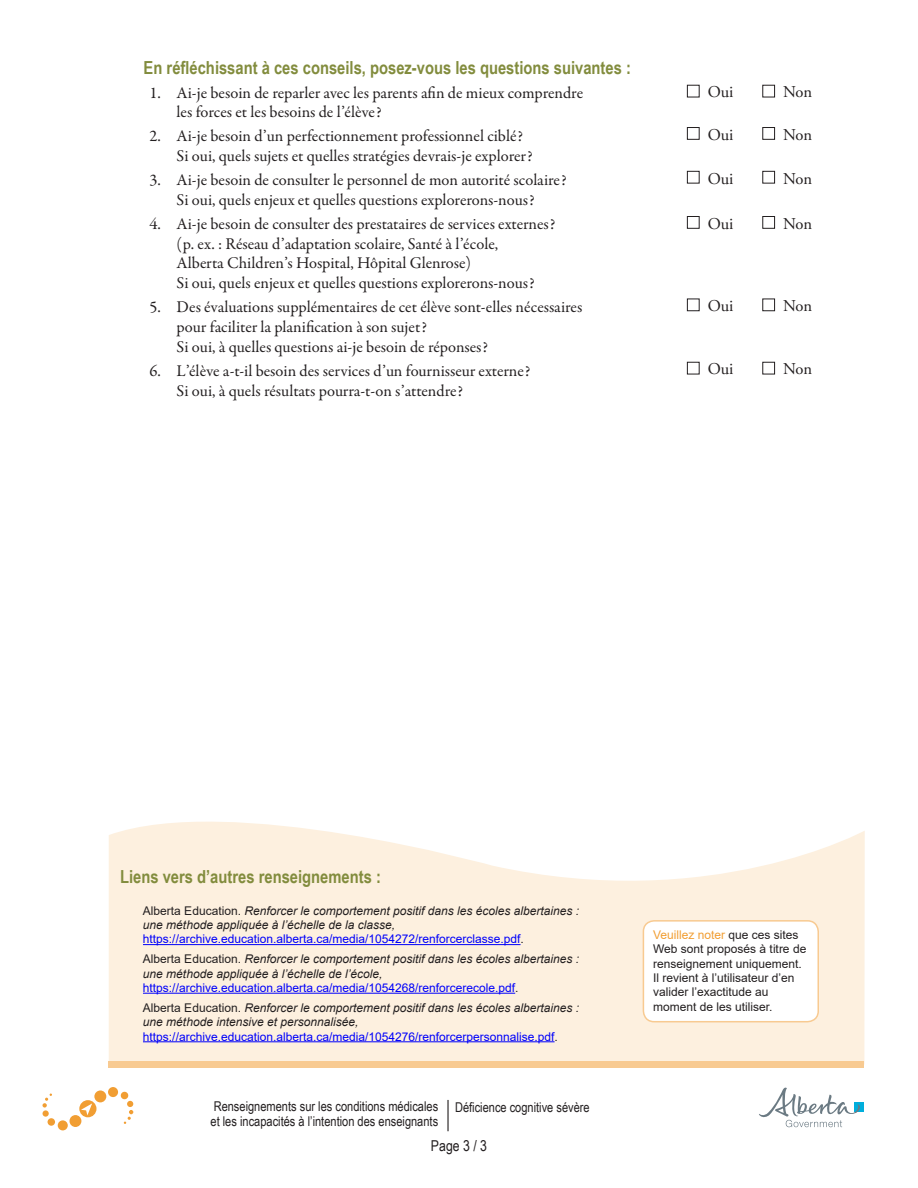
<style>
.page{position:relative;width:918px;height:1188px;background:#fff}
.page>*{position:absolute;margin:0;border:0;box-sizing:border-box;transform-origin:0 0}
.TitreVertPetit{font:700 18px "Arial Narrow";color:#828c3d}
.t1{font:16.5px/19.8px "Garamond Premr Pro";color:#231f20}
.t2{font:16.5px "Adobe Garamond Pro";letter-spacing:-.005em;color:#231f20}
.t3{font:15px "Arial Narrow";color:#231f20}
.t4{font:13.5px/15px "Arial Narrow";color:#231f20}
.List_Paragraph{font:italic 12px/14.4px "Arial";color:#231f20}
.t5{font:12px/14.4px "Arial";color:#231f20}
.s1{font-style:normal}
.s2{font-style:normal;color:#0000fa}
.s3{color:#f19e33}
</style>
<div class="page">
<div style="left:854px;top:1103px;width:10px;height:9px;background:#00aedc"></div>
<svg style="left:759px;top:1088px;width:101px;height:39px"></svg>
<svg style="left:109px;top:821px;width:756px;height:243px;background:#fcf1e3"></svg>
<hr style="left:143px;top:944px;width:378px;height:1px;background:#0000fa">
<hr style="left:143px;top:993px;width:372px;height:1px;background:#0000fa">
<hr style="left:143px;top:1041px;width:412px;height:1px;background:#0000fa">
<div style="left:108px;top:1061px;width:756px;height:7px;background:#f8ca91"></div>
<div style="left:79px;top:1100px;width:17px;height:17px;background:#f19e33;border-radius:50%"></div>
<div style="left:70px;top:1115px;width:11px;height:12px;background:#f19e33;border-radius:50%"></div>
<div style="left:58px;top:1120px;width:10px;height:10px;background:#f19e33;border-radius:50%"></div>
<div style="left:48px;top:1118px;width:7px;height:8px;background:#f19e33;border-radius:50%"></div>
<div style="left:43px;top:1110px;width:6px;height:7px;background:#f19e33;border-radius:50%"></div>
<svg style="left:42px;top:1094px;width:10px;height:14px"></svg>
<div style="left:94px;top:1090px;width:12px;height:12px;background:#f19e33;border-radius:50%"></div>
<div style="left:108px;top:1087px;width:10px;height:10px;background:#f19e33;border-radius:50%"></div>
<div style="left:121px;top:1092px;width:7px;height:7px;background:#f19e33;border-radius:50%"></div>
<svg style="left:124px;top:1101px;width:9px;height:23px"></svg>
<svg style="left:81px;top:1103px;width:11px;height:12px"></svg>
<hr style="left:447px;top:1100px;width:2px;height:31px;background:#231f20">
<div style="left:643px;top:921px;width:175px;height:101px;background:#fff;border-radius:11px"></div>
<div style="left:643px;top:920px;width:176px;height:102px;border:2px solid #f8ca91;border-radius:11px"></div>
<div style="left:687px;top:85px;width:13px;height:12px;border:1px solid #231f20"></div>
<div style="left:762px;top:85px;width:13px;height:12px;border:1px solid #231f20"></div>
<div style="left:687px;top:127px;width:13px;height:13px;border:1px solid #231f20"></div>
<div style="left:762px;top:127px;width:13px;height:13px;border:1px solid #231f20"></div>
<div style="left:687px;top:171px;width:13px;height:13px;border:1px solid #231f20"></div>
<div style="left:762px;top:171px;width:13px;height:13px;border:1px solid #231f20"></div>
<div style="left:687px;top:216px;width:13px;height:13px;border:1px solid #231f20"></div>
<div style="left:762px;top:216px;width:13px;height:13px;border:1px solid #231f20"></div>
<div style="left:687px;top:299px;width:13px;height:12px;border:1px solid #231f20"></div>
<div style="left:762px;top:299px;width:13px;height:12px;border:1px solid #231f20"></div>
<div style="left:687px;top:362px;width:13px;height:12px;border:1px solid #231f20"></div>
<div style="left:762px;top:362px;width:13px;height:12px;border:1px solid #231f20"></div>
<p class="TitreVertPetit" style="left:144px;top:54px;width:489px">En réfléchissant à ces conseils, posez-vous les questions suivantes :</p>
<p class="t1" style="left:177px;top:83px;width:408px;text-indent:-27px">1. Ai-je besoin de reparler avec les parents afin de mieux comprendre les forces et les besoins de l’élève?</p>
<p class="t1" style="left:177px;top:127px;width:358px;text-indent:-27px">2. Ai-je besoin d’un perfectionnement professionnel ciblé?<br>Si oui, quels sujets et quelles stratégies devrais-je explorer?</p>
<p class="t1" style="left:150px;top:170px;width:418px;text-align:center">3. Ai-je besoin de consulter le personnel de mon autorité scolaire?<br>Si oui, quels enjeux et quelles questions explorerons-nous?</p>
<p class="t1" style="left:177px;top:214px;width:380px;text-indent:-27px">4. Ai-je besoin de consulter des prestataires de services externes? (p. ex. : Réseau d’adaptation scolaire, Santé à l’école,<br>Alberta Children’s Hospital, Hôpital Glenrose)<br>Si oui, quels enjeux et quelles questions explorerons-nous?</p>
<p class="t1" style="left:177px;top:298px;width:407px;text-indent:-27px">5. Des évaluations supplémentaires de cet élève sont-elles nécessaires pour faciliter la planification à son sujet?<br>Si oui, à quelles questions ai-je besoin de réponses?</p>
<p class="t1" style="left:177px;top:361px;width:355px;text-indent:-27px">6. L’élève a-t-il besoin des services d’un fournisseur externe?<br>Si oui, à quels résultats pourra-t-on s’attendre?</p>
<p class="t2" style="left:708px;top:82px;width:27px">Oui</p>
<p class="t2" style="left:783px;top:82px;width:31px">Non</p>
<p class="t2" style="left:708px;top:125px;width:27px">Oui</p>
<p class="t2" style="left:783px;top:125px;width:31px">Non</p>
<p class="t2" style="left:708px;top:168px;width:27px">Oui</p>
<p class="t2" style="left:783px;top:168px;width:31px">Non</p>
<p class="t2" style="left:708px;top:214px;width:27px">Oui</p>
<p class="t2" style="left:783px;top:214px;width:31px">Non</p>
<p class="t2" style="left:708px;top:296px;width:27px">Oui</p>
<p class="t2" style="left:783px;top:296px;width:31px">Non</p>
<p class="t2" style="left:708px;top:359px;width:27px">Oui</p>
<p class="t2" style="left:783px;top:359px;width:31px">Non</p>
<p class="TitreVertPetit" style="left:120px;top:863px;width:262px">Liens vers d’autres renseignements :</p>
<p class="List_Paragraph" style="left:143px;top:903px;width:438px"><span class="s1">Alberta Education.</span> Renforcer le comportement positif dans les écoles albertaines : une méthode appliquée à l’échelle de la classe, <span class="s2">https://archive.education.alberta.ca/media/1054272/renforcerclasse.pdf</span><span class="s1">.</span></p>
<p class="List_Paragraph" style="left:143px;top:952px;width:438px"><span class="s1">Alberta Education.</span> Renforcer le comportement positif dans les écoles albertaines : une méthode appliquée à l’échelle de l’école, <span class="s2">https://archive.education.alberta.ca/media/1054268/renforcerecole.pdf</span><span class="s1">.</span></p>
<p class="List_Paragraph" style="left:143px;top:1001px;width:438px"><span class="s1">Alberta Education.</span> Renforcer le comportement positif dans les écoles albertaines : une méthode intensive et personnalisée, <span class="s2">https://archive.education.alberta.ca/media/1054276/renforcerpersonnalise.pdf</span><span class="s1">.</span></p>
<p class="t4" style="left:211px;top:1099px;width:229px">Renseignements sur les conditions médicales et les incapacités à l’intention des enseignants</p>
<p class="t4" style="left:455px;top:1099px;width:136px">Déficience cognitive sévère</p>
<p class="t3" style="left:431px;top:1135px;width:58px">Page 3 / 3</p>
<p class="t5" style="left:653px;top:927px;width:155px"><span class="s3">Veuillez noter</span> que ces sites<br>Web sont proposés à titre de renseignement uniquement.<br>Il revient à l’utilisateur d’en valider l’exactitude au moment de les utiliser.</p>
</div>
